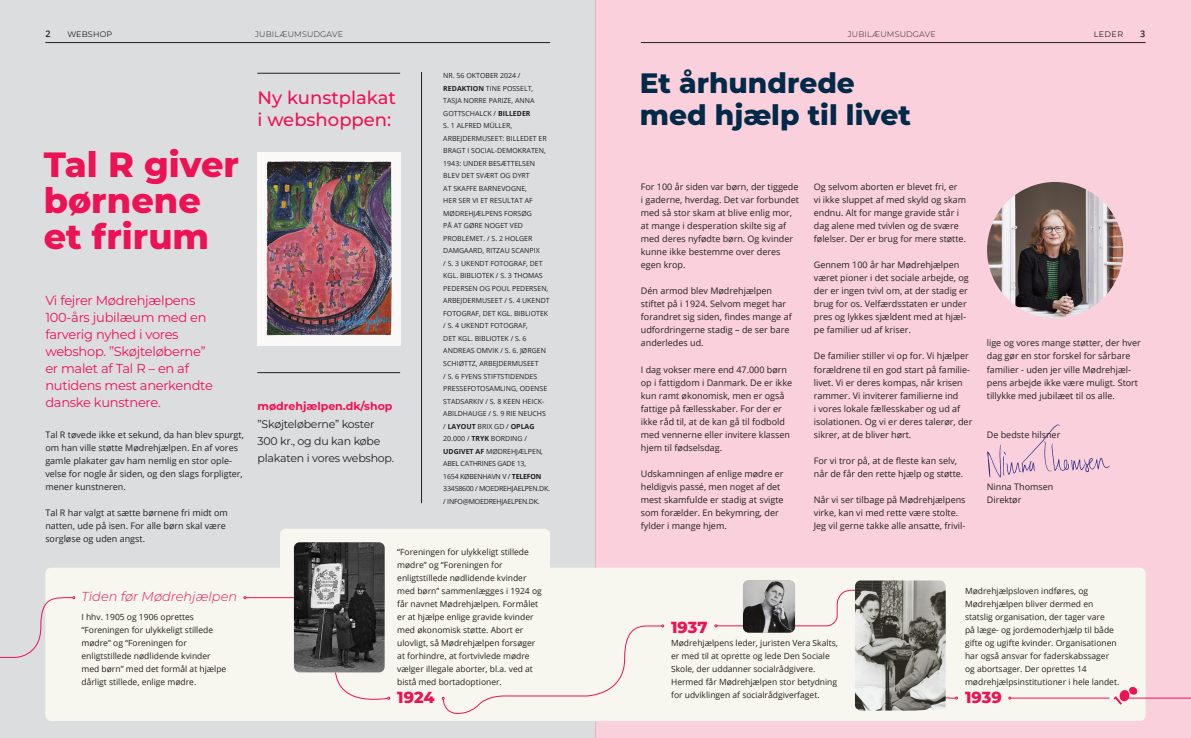
<style>
.page{position:relative;width:1191px;height:738px;background:#fff}
.page>*{position:absolute;margin:0;border:0;box-sizing:border-box;transform-origin:0 0}
.t1{font:800 35px/36px "Montserrat";color:#ed1255}
.t2{font:800 28px "Montserrat";color:#012a48}
.t3{font:500 18px "Montserrat";color:#ed1255}
.t4{font:800 16px "Montserrat";letter-spacing:-.005em;color:#ed1255}
.t5{font:13px/17px "Montserrat";letter-spacing:-.02em;color:#ed1255}
.t6{font:italic 300 13px "Montserrat";color:#ed1255}
.t7{font:11px/17px "Montserrat";letter-spacing:-.02em;color:#231f20}
.t8{font:700 11px "Montserrat";color:#ed1255}
.MHJ_brød{font:9px/13px "Open Sans";color:#231f20}
.t9{font:600 9px "Open Sans";color:#231f20}
.Tidslinje{font:8.5px/13px "Open Sans";color:#231f20}
.t10{font:300 8px "Montserrat";letter-spacing:.02em;color:#231f20}
.t11{font:8px "Montserrat";letter-spacing:.02em;color:#231f20}
.t12{font:7px/12.5px "Open Sans";color:#231f20}
.s1{font-weight:700}
</style>
<div class="page">
<div style="left:0;top:0;width:595px;height:737px;background:#dcdddf"></div>
<div style="left:595px;top:0;width:596px;height:737px;background:#fbd0dd"></div>
<img style="left:987px;top:182px;width:136px;height:136px;border-radius:68px">
<svg style="left:987px;top:424px;width:122px;height:53px"></svg>
<img style="left:257px;top:152px;width:143px;height:193px">
<hr style="left:421px;top:72px;width:1px;height:431px;background:#231f20">
<div style="left:45px;top:567px;width:1100px;height:153px;background:#f8f7ef;border-radius:6px"></div>
<div style="left:280px;top:528px;width:270px;height:53px;background:#f8f7ef;border-radius:6px"></div>
<svg style="left:0;top:595px;width:75px;height:62px"></svg>
<hr style="left:1010px;top:697px;width:181px;height:1px;background:#ed1255">
<div style="left:1109px;top:687px;width:16px;height:20px;background:#f8f7ef;border-radius:50%"></div>
<svg style="left:244px;top:595px;width:146px;height:105px"></svg>
<svg style="left:442px;top:624px;width:222px;height:90px"></svg>
<svg style="left:716px;top:589px;width:240px;height:132px"></svg>
<img style="left:294px;top:542px;width:91px;height:130px">
<img style="left:855px;top:580px;width:90px;height:130px">
<img style="left:743px;top:580px;width:52px;height:52px">
<svg style="left:1113px;top:686px;width:24px;height:18px"></svg>
<hr style="left:257px;top:372px;width:143px;height:1px;background:#231f20">
<hr style="left:257px;top:73px;width:143px;height:1px;background:#231f20">
<hr style="left:45px;top:42px;width:505px;height:1px;background:#231f20">
<hr style="left:641px;top:42px;width:504px;height:1px;background:#231f20">
<p class="t9" style="left:45px;top:27px;width:7px">2</p>
<p class="t11" style="left:67px;top:29px;width:46px">WEBSHOP</p>
<p class="t10" style="left:255px;top:29px;width:89px">JUBILÆUMSUDGAVE</p>
<p class="t10" style="left:848px;top:29px;width:89px">JUBILÆUMSUDGAVE</p>
<p class="t11" style="left:1093px;top:29px;width:31px">LEDER</p>
<p class="t9" style="left:1140px;top:27px;width:7px">3</p>
<p class="t1" style="left:44px;top:144px;width:197px">Tal R giver børnene</p>
<p class="t1" style="left:44px;top:216px;width:167px">et frirum</p>
<p class="t5" style="left:45px;top:291px;width:151px">Vi fejrer Mødrehjælpens</p>
<p class="t5" style="left:45px;top:308px;width:163px">100-års jubilæum med en farverig nyhed i vores</p>
<p class="t5" style="left:45px;top:342px;width:162px">webshop. ”Skøjteløberne”</p>
<p class="t5" style="left:45px;top:359px;width:169px">er malet af Tal R – en af nutidens mest anerkendte danske kunstnere.</p>
<p class="MHJ_brød" style="left:45px;top:427px;width:200px">Tal R tøvede ikke et sekund, da han blev spurgt, om han ville støtte Mødrehjælpen. En af vores gamle plakater gav ham nemlig en stor ople&shy;velse for nogle år siden, og den slags forpligter, mener kunstneren.</p>
<p class="MHJ_brød" style="left:45px;top:505px;width:184px">Tal R har valgt at sætte børnene fri midt om natten, ude på isen. For alle børn skal være sorgløse og uden angst.</p>
<p class="t6" style="left:81px;top:587px;width:157px">Tiden før Mødrehjælpen</p>
<p class="Tidslinje" style="left:81px;top:609px;width:146px">I hhv. 1905 og 1906 oprettes “Foreningen for ulykkeligt stillede mødre” og “Foreningen for enligtstillede nødlidende kvinder med børn” med det formål at hjælpe dårligt stillede, enlige mødre.</p>
<p class="t3" style="left:257px;top:84px;width:140px">Ny kunstplakat</p>
<p class="t3" style="left:257px;top:106px;width:135px">i webshoppen:</p>
<p class="t8" style="left:257px;top:398px;width:136px">mødrehjælpen.dk/shop</p>
<p class="t7" style="left:257px;top:414px;width:138px">”Skøjteløberne” koster<br>300 kr., og du kan købe plakaten i vores webshop.</p>
<p class="t12" style="left:443px;top:69px;width:108px">NR. 56 OKTOBER 2024 /<br><span class="s1">REDAKTION</span> TINE POSSELT,<br>TASJA NORRE PARIZE, ANNA<br>GOTTSCHALCK / <span class="s1">BILLEDER<br></span>S. 1 ALFRED MÜLLER,<br>ARBEJDERMUSEET: BILLEDET ER<br>BRAGT I SOCIAL-DEMOKRATEN,<br>1943: UNDER BESÆTTELSEN<br>BLEV DET SVÆRT OG DYRT<br>AT SKAFFE BARNEVOGNE,<br>HER SER VI ET RESULTAT AF<br>MØDREHJÆLPENS FORSØG<br>PÅ AT GØRE NOGET VED<br>PROBLEMET. / S. 2 HOLGER<br>DAMGAARD, RITZAU SCANPIX<br>/ S. 3 UKENDT FOTOGRAF, DET<br>KGL. BIBLIOTEK / S. 3 THOMAS<br>PEDERSEN OG POUL PEDERSEN,<br>ARBEJDERMUSEET / S. 4 UKENDT<br>FOTOGRAF, DET KGL. BIBLIOTEK / S. 4 UKENDT FOTOGRAF,<br>DET KGL. BIBLIOTEK / S. 6<br>ANDREAS OMVIK / S. 6. JØRGEN<br>SCHIØTTZ, ARBEJDERMUSEET<br>/ S. 6 FYENS STIFTSTIDENDES<br>PRESSEFOTOSAMLING, ODENSE<br>STADSARKIV / S. 8 KEEN HEICK-<br>ABILDHAUGE / S. 9 RIE NEUCHS / <span class="s1">LAYOUT</span> BRIX GD / <span class="s1">OPLAG<br></span>20.000 / <span class="s1">TRYK</span> BORDING /<br><span class="s1">UDGIVET AF</span> MØDREHJÆLPEN,<br>ABEL CATHRINES GADE 13,<br>1654 KØBENHAVN V / <span class="s1">TELEFON<br></span>33458600 / MOEDREHJAELPEN.DK. / INFO@MOEDREHJAELPEN.DK.</p>
<p class="Tidslinje" style="left:397px;top:544px;width:133px">“Foreningen for ulykkeligt stillede mødre” og “Foreningen for enligtstillede nødlidende kvinder</p>
<p class="Tidslinje" style="left:397px;top:583px;width:146px">med børn” sammenlægges i 1924 og får navnet Mødrehjælpen. Formålet</p>
<p class="Tidslinje" style="left:397px;top:609px;width:140px">er at hjælpe enlige gravide kvinder med økonomisk støtte. Abort er ulovligt, så Mødrehjælpen forsøger</p>
<p class="Tidslinje" style="left:397px;top:648px;width:137px">at forhindre, at fortvivlede mødre vælger illegale aborter, bl.a. ved at bistå med bortadoptioner.</p>
<p class="t4" style="left:397px;top:685px;width:39px">1924</p>
<p class="t2" style="left:639px;top:62px;width:217px">Et århundrede</p>
<p class="t2" style="left:639px;top:95px;width:273px">med hjælp til livet</p>
<p class="MHJ_brød" style="left:641px;top:180px;width:159px">For 100 år siden var børn, der tiggede i gaderne, hverdag. Det var forbundet med så stor skam at blive enlig mor, at mange i desperation skilte sig af med deres nyfødte børn. Og kvinder kunne ikke bestemme over deres egen krop.</p>
<p class="MHJ_brød" style="left:641px;top:284px;width:152px">Dén armod blev Mødrehjælpen stiftet på i 1924. Selvom meget har forandret sig siden, findes mange af udfordringerne stadig – de ser bare anderledes ud.</p>
<p class="MHJ_brød" style="left:641px;top:362px;width:153px">I dag vokser mere end 47.000 børn op i fattigdom i Danmark. De er ikke kun ramt økonomisk, men er også fattige på fællesskaber. For der er ikke råd til, at de kan gå til fodbold med vennerne eller invitere klassen hjem til fødselsdag.</p>
<p class="MHJ_brød" style="left:641px;top:466px;width:144px">Udskamningen af enlige mødre er heldigvis passé, men noget af det mest skamfulde er stadig at svigte som forælder. En bekymring, der fylder i mange hjem.</p>
<p class="MHJ_brød" style="left:814px;top:180px;width:154px">Og selvom aborten er blevet fri, er vi ikke sluppet af med skyld og skam endnu. Alt for mange gravide står i dag alene med tvivlen og de svære følelser. Der er brug for mere støtte.</p>
<p class="MHJ_brød" style="left:814px;top:258px;width:156px">Gennem 100 år har Mødrehjælpen været pioner i det sociale arbejde, og der er ingen tvivl om, at der stadig er brug for os. Velfærdsstaten er under pres og lykkes sjældent med at hjæl&shy;pe familier ud af kriser.</p>
<p class="MHJ_brød" style="left:814px;top:349px;width:160px">De familier stiller vi op for. Vi hjælper forældrene til en god start på familie&shy;livet. Vi er deres kompas, når krisen rammer. Vi inviterer familierne ind<br>i vores lokale fællesskaber og ud af isolationen. Og vi er deres talerør, der sikrer, at de bliver hørt.</p>
<p class="MHJ_brød" style="left:814px;top:453px;width:151px">For vi tror på, at de fleste kan selv, når de får den rette hjælp og støtte.</p>
<p class="MHJ_brød" style="left:814px;top:492px;width:153px">Når vi ser tilbage på Mødrehjælpens virke, kan vi med rette være stolte.<br>Jeg vil gerne takke alle ansatte, frivil-</p>
<p class="MHJ_brød" style="left:986px;top:336px;width:155px">lige og vores mange støtter, der hver dag gør en stor forskel for sårbare familier - uden jer ville Mødrehjæl&shy;pens arbejde ikke være muligt. Stort tillykke med jubilæet til os alle.</p>
<p class="MHJ_brød" style="left:986px;top:427px;width:75px">De bedste hilsner</p>
<p class="MHJ_brød" style="left:986px;top:479px;width:68px">Ninna Thomsen</p>
<p class="MHJ_brød" style="left:986px;top:492px;width:36px">Direktør</p>
<p class="t4" style="left:671px;top:615px;width:38px">1937</p>
<p class="Tidslinje" style="left:671px;top:635px;width:168px">Mødrehjælpens leder, juristen Vera Skalts, er med til at oprette og lede Den Sociale Skole, der uddanner socialrådgivere.<br>Hermed får Mødrehjælpen stor betydning for udviklingen af socialrådgiverfaget.</p>
<p class="Tidslinje" style="left:965px;top:583px;width:156px">Mødrehjælpsloven indføres, og Mødrehjælpen bliver dermed en statslig organisation, der tager vare<br>på læge- og jordemoderhjælp til både gifte og ugifte kvinder. Organisationen har også ansvar for faderskabssager og abortsager. Der oprettes 14 mødrehjælpsinstitutioner i hele landet.</p>
<p class="t4" style="left:965px;top:685px;width:38px">1939</p>
</div>
